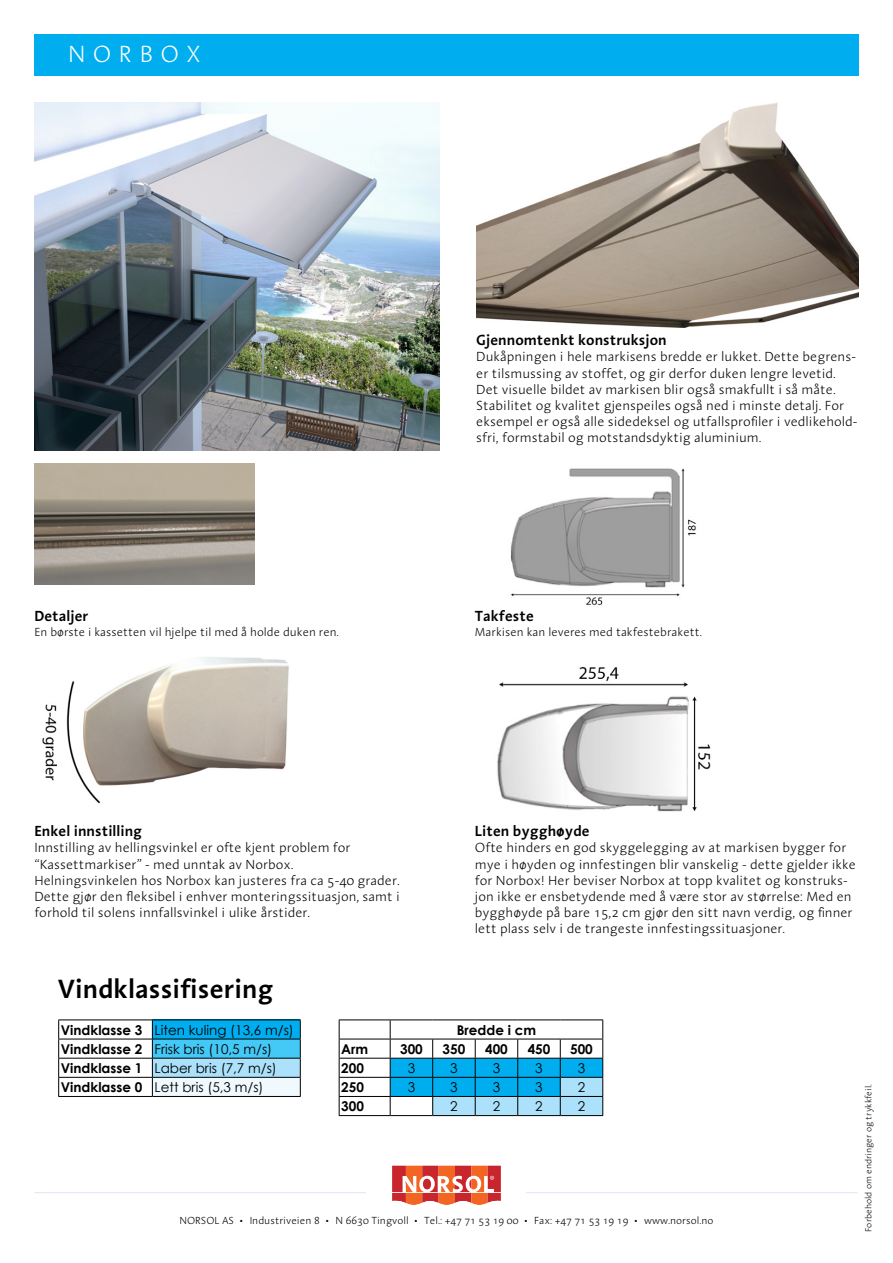
<style>
.page{position:relative;width:893px;height:1263px;background:#fff}
.page>*{position:absolute;margin:0;border:0;box-sizing:border-box;transform-origin:0 0}
.t1{font:600 27px "Aroma LT";color:#000}
.t2{font:300 24px "Aroma LT";letter-spacing:.31em;color:#fff}
.t3{font:600 15px "Aroma LT";color:#000}
.t4{font:300 13.5px/16.2px "Aroma LT";color:#000}
.t5{font:13.5px "Century Gothic";color:#000}
.t6{font:700 13.5px "Century Gothic";color:#000}
.t7{font:300 12px "Aroma LT";color:#000}
.t8{font:300 10.5px "Aroma LT";color:#000}
.t9{font:300 9px "Aroma LT";color:#000}
</style>
<div class="page">
<img style="left:34px;top:464px;width:220px;height:121px">
<div style="left:34px;top:34px;width:825px;height:41px;background:#00aeef"></div>
<svg style="left:392px;top:1165px;width:109px;height:40px"></svg>
<hr style="left:34px;top:1192px;width:332px;height:1px;background:#dee6f3">
<hr style="left:526px;top:1192px;width:332px;height:1px;background:#dee6f3">
<img style="left:476px;top:102px;width:383px;height:226px">
<img style="left:497px;top:666px;width:214px;height:146px">
<img style="left:42px;top:657px;width:247px;height:147px">
<img style="left:34px;top:102px;width:405px;height:349px">
<img style="left:511px;top:468px;width:185px;height:138px">
<hr style="left:339px;top:1019px;width:51px;height:1px;background:#000">
<hr style="left:390px;top:1019px;width:43px;height:1px;background:#000">
<hr style="left:433px;top:1019px;width:42px;height:1px;background:#000">
<hr style="left:475px;top:1019px;width:43px;height:1px;background:#000">
<hr style="left:518px;top:1019px;width:42px;height:1px;background:#000">
<hr style="left:560px;top:1019px;width:43px;height:1px;background:#000">
<hr style="left:339px;top:1039px;width:51px;height:1px;background:#000">
<hr style="left:339px;top:1058px;width:51px;height:1px;background:#000">
<hr style="left:339px;top:1077px;width:51px;height:1px;background:#000">
<hr style="left:339px;top:1096px;width:51px;height:1px;background:#000">
<svg style="left:339px;top:1020px;width:1px;height:95px"></svg>
<svg style="left:390px;top:1020px;width:213px;height:95px"></svg>
<hr style="left:339px;top:1115px;width:51px;height:1px;background:#000">
<hr style="left:390px;top:1115px;width:43px;height:1px;background:#000">
<hr style="left:433px;top:1115px;width:42px;height:1px;background:#000">
<hr style="left:475px;top:1115px;width:43px;height:1px;background:#000">
<hr style="left:518px;top:1115px;width:42px;height:1px;background:#000">
<hr style="left:560px;top:1115px;width:43px;height:1px;background:#000">
<div style="left:152px;top:1020px;width:148px;height:19px;background:#00aeef"></div>
<div style="left:152px;top:1039px;width:148px;height:19px;background:#44c8f5"></div>
<div style="left:152px;top:1058px;width:148px;height:19px;background:#abe1fa"></div>
<div style="left:152px;top:1077px;width:148px;height:19px;background:#eff9fe"></div>
<hr style="left:58px;top:1019px;width:94px;height:1px;background:#000">
<hr style="left:152px;top:1019px;width:149px;height:1px;background:#000">
<hr style="left:58px;top:1039px;width:94px;height:1px;background:#000">
<hr style="left:152px;top:1039px;width:149px;height:1px;background:#000">
<hr style="left:58px;top:1058px;width:94px;height:1px;background:#000">
<hr style="left:152px;top:1058px;width:149px;height:1px;background:#000">
<hr style="left:58px;top:1077px;width:94px;height:1px;background:#000">
<svg style="left:58px;top:1020px;width:1px;height:76px"></svg>
<hr style="left:152px;top:1077px;width:149px;height:1px;background:#000">
<svg style="left:152px;top:1020px;width:1px;height:76px"></svg>
<svg style="left:300px;top:1020px;width:1px;height:76px"></svg>
<hr style="left:58px;top:1096px;width:94px;height:1px;background:#000">
<hr style="left:152px;top:1096px;width:149px;height:1px;background:#000">
<p class="t2" style="left:68px;top:40px;width:134px">NORBOX</p>
<p class="t3" style="left:34px;top:606px;width:56px">Detaljer</p>
<p class="t7" style="left:34px;top:624px;width:306px">En børste i kassetten vil hjelpe til med å holde duken ren.</p>
<p class="t3" style="left:476px;top:330px;width:192px">Gjennomtenkt konstruksjon</p>
<p class="t4" style="left:476px;top:349px;width:381px">Dukåpningen i hele markisens bredde er lukket. Dette begrens&shy;er tilsmussing av stoffet, og gir derfor duken lengre levetid.<br>Det visuelle bildet av markisen blir også smakfullt i så måte.</p>
<p class="t4" style="left:476px;top:397px;width:383px">Stabilitet og kvalitet gjenspeiles også ned i minste detalj. For eksempel er også alle sidedeksel og utfallsprofiler i vedlikehold&shy;sfri, formstabil og motstandsdyktig aluminium.</p>
<p class="t3" style="left:475px;top:606px;width:61px">Takfeste</p>
<p class="t7" style="left:475px;top:624px;width:229px">Markisen kan leveres med takfestebrakett.</p>
<p class="t3" style="left:34px;top:821px;width:109px">Enkel innstilling</p>
<p class="t4" style="left:34px;top:840px;width:318px">Innstilling av hellingsvinkel er ofte kjent problem for</p>
<p class="t4" style="left:34px;top:856px;width:261px">“Kassettmarkiser” - med unntak av Norbox.</p>
<p class="t4" style="left:34px;top:872px;width:367px;text-align:justify">Helningsvinkelen hos Norbox kan justeres fra ca 5-40 grader.<br>Dette gjør den fleksibel i enhver monteringssituasjon, samt i forhold til solens innfallsvinkel i ulike årstider.</p>
<p class="t1" style="left:58px;top:971px;width:217px">Vindklassifisering</p>
<p class="t3" style="left:475px;top:821px;width:116px">Liten bygghøyde</p>
<p class="t4" style="left:475px;top:840px;width:382px">Ofte hinders en god skyggelegging av at markisen bygger for mye i høyden og innfestingen blir vanskelig - dette gjelder ikke for Norbox! Her beviser Norbox at topp kvalitet og konstruks&shy;jon ikke er ensbetydende med å være stor av størrelse: Med en bygghøyde på bare 15,2 cm gjør den sitt navn verdig, og finner lett plass selv i de trangeste innfestingssituasjoner.</p>
<p class="t6" style="left:61px;top:1021px;width:83px">Vindklasse 3</p>
<p class="t5" style="left:155px;top:1021px;width:141px">Liten kuling (13,6 m/s)</p>
<p class="t6" style="left:61px;top:1040px;width:83px">Vindklasse 2</p>
<p class="t5" style="left:155px;top:1040px;width:119px">Frisk bris (10,5 m/s)</p>
<p class="t6" style="left:61px;top:1059px;width:83px">Vindklasse 1</p>
<p class="t5" style="left:155px;top:1060px;width:124px">Laber bris (7,7 m/s)</p>
<p class="t6" style="left:61px;top:1078px;width:83px">Vindklasse 0</p>
<p class="t5" style="left:155px;top:1079px;width:111px">Lett bris (5,3 m/s)</p>
<p class="t6" style="left:457px;top:1021px;width:81px">Bredde i cm</p>
<p class="t6" style="left:341px;top:1040px;width:28px">Arm</p>
<p class="t6" style="left:400px;top:1040px;width:24px">300</p>
<p class="t6" style="left:443px;top:1040px;width:24px">350</p>
<p class="t6" style="left:485px;top:1040px;width:24px">400</p>
<p class="t6" style="left:528px;top:1040px;width:24px">450</p>
<p class="t6" style="left:570px;top:1040px;width:24px">500</p>
<p class="t6" style="left:341px;top:1059px;width:24px">200</p>
<p class="t5" style="left:408px;top:1060px;width:9px">3</p>
<p class="t5" style="left:450px;top:1060px;width:9px">3</p>
<p class="t5" style="left:493px;top:1060px;width:9px">3</p>
<p class="t5" style="left:535px;top:1060px;width:9px">3</p>
<p class="t5" style="left:578px;top:1060px;width:9px">3</p>
<p class="t6" style="left:341px;top:1078px;width:24px">250</p>
<p class="t5" style="left:408px;top:1079px;width:9px">3</p>
<p class="t5" style="left:450px;top:1079px;width:9px">3</p>
<p class="t5" style="left:493px;top:1079px;width:9px">3</p>
<p class="t5" style="left:535px;top:1079px;width:9px">3</p>
<p class="t5" style="left:578px;top:1079px;width:9px">2</p>
<p class="t6" style="left:341px;top:1098px;width:24px">300</p>
<p class="t5" style="left:450px;top:1098px;width:9px">2</p>
<p class="t5" style="left:493px;top:1098px;width:9px">2</p>
<p class="t5" style="left:535px;top:1098px;width:9px">2</p>
<p class="t5" style="left:578px;top:1098px;width:9px">2</p>
<p class="t8" style="left:179px;top:1214px;width:536px">NORSOL AS • Industriveien 8 • N 6630 Tingvoll • Tel.: +47 71 53 19 00 • Fax: +47 71 53 19 19 • www.norsol.no</p>
<p class="t9" style="left:863px;top:1232px;width:149px;rotate:-90deg">Forbehold om endringer og trykkfeil.</p>
</div>
